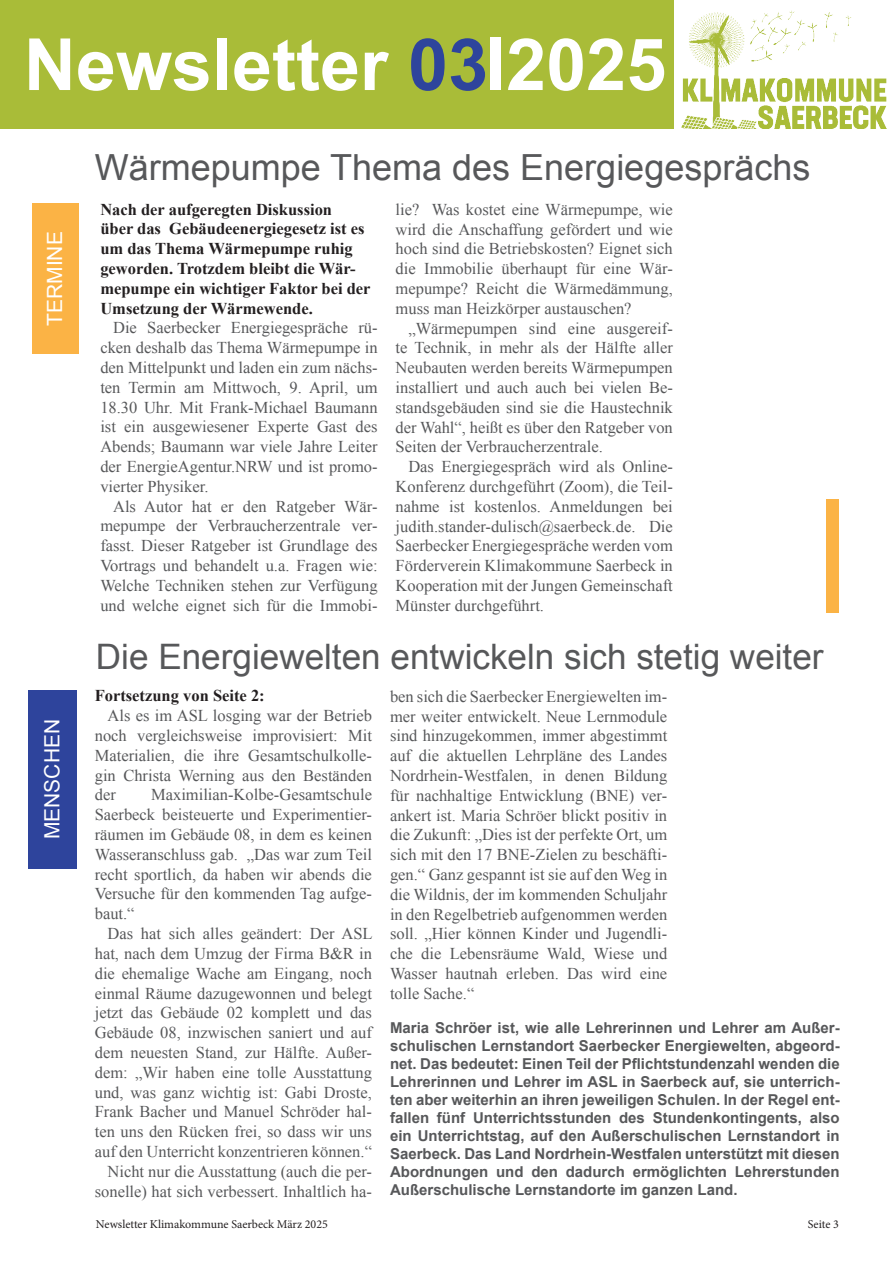
<style>
.page{position:relative;width:893px;height:1263px;background:#fff}
.page>*{position:absolute;margin:0;border:0;box-sizing:border-box;transform-origin:0 0}
.t1{font:700 72px "Arial";color:#fff}
.t2{font:36px "Arial";color:#57585a}
.t3{font:35.1px "Arial";color:#57585a}
.t4{font:21px "Arial";color:#fff}
.t5{font:16.5px/19.8px "Times New Roman";color:#57585a;text-align:justify}
.t6{font:700 16.5px/19.8px "Times New Roman";color:#231f20}
.t7{font:700 15px/18px "Arial";color:#57585a;text-align:justify}
.t8{font:12px "Minion Pro";color:#231f20}
.s1{color:#2e449c}
</style>
<div class="page">
<img style="left:681px;top:10px;width:205px;height:119px">
<div style="left:32px;top:203px;width:46px;height:151px;background:#fbb345"></div>
<div style="left:0;top:0;width:673px;height:129px;background:#a9bc38"></div>
<div style="left:491px;top:37px;width:10px;height:53px;background:#fff"></div>
<div style="left:28px;top:690px;width:49px;height:179px;background:#2e449c"></div>
<div style="left:825px;top:499px;width:13px;height:114px;background:#fbb345"></div>
<h1 class="t1" style="left:24px;top:17px;width:644px">Newsletter <span class="s1">03</span> 2025</h1>
<h1 class="t1" style="left:9px;top:23px;width:366px">Newsletter</h1>
<p class="t4" style="left:41px;top:326px;width:96px;rotate:-90deg">TERMINE</p>
<p class="t4" style="left:38px;top:839px;width:122px;rotate:-90deg">MENSCHEN</p>
<h2 class="t2" style="left:95px;top:144px;width:717px">Wärmepumpe Thema des Energiegesprächs</h2>
<p class="t6" style="left:100px;top:199px;width:272px">Nach der aufgeregten Diskussion<br>über das Gebäudeenergiegesetz ist es um das Thema Wärmepumpe ruhig geworden. Trotzdem bleibt die Wär&shy;mepumpe ein wichtiger Faktor bei der Umsetzung der Wärmewende.</p>
<p class="t5" style="left:100px;top:318px;width:279px;text-indent:13px">Die Saerbecker Energiegespräche rü&shy;cken deshalb das Thema Wärmepumpe in den Mittelpunkt und laden ein zum nächs&shy;ten Termin am Mittwoch, 9. April, um 18.30 Uhr. Mit Frank-Michael Baumann ist ein ausgewiesener Experte Gast des Abends; Baumann war viele Jahre Leiter der EnergieAgentur.NRW und ist promo&shy;vierter Physiker.</p>
<p class="t5" style="left:100px;top:496px;width:279px;text-indent:13px">Als Autor hat er den Ratgeber Wär&shy;mepumpe der Verbraucherzentrale ver&shy;fasst. Dieser Ratgeber ist Grundlage des Vortrags und behandelt u.a. Fragen wie:<br>Welche Techniken stehen zur Verfügung und welche eignet sich für die Immobi-</p>
<p class="t5" style="left:396px;top:199px;width:279px">lie? Was kostet eine Wärmepumpe, wie wird die Anschaffung gefördert und wie hoch sind die Betriebskosten? Eignet sich die Immobilie überhaupt für eine Wär&shy;mepumpe? Reicht die Wärmedämmung, muss man Heizkörper austauschen?</p>
<p class="t5" style="left:396px;top:318px;width:279px;text-indent:13px">„Wärmepumpen sind eine ausgereif&shy;te Technik, in mehr als der Hälfte aller Neubauten werden bereits Wärmepumpen installiert und auch auch bei vielen Be&shy;standsgebäuden sind sie die Haustechnik der Wahl“, heißt es über den Ratgeber von Seiten der Verbraucherzentrale.</p>
<p class="t5" style="left:396px;top:457px;width:279px;text-indent:13px">Das Energiegespräch wird als Online-Konferenz durchgeführt (Zoom), die Teil&shy;nahme ist kostenlos. Anmeldungen bei judith.stander-dulisch@saerbeck.de. Die Saerbecker Energiegespräche werden vom Förderverein Klimakommune Saerbeck in Kooperation mit der Jungen Gemeinschaft Münster durchgeführt.</p>
<h3 class="t3" style="left:96px;top:634px;width:729px">Die Energiewelten entwickeln sich stetig weiter</h3>
<p class="t6" style="left:95px;top:686px;width:172px">Fortsetzung von Seite 2:</p>
<p class="t5" style="left:95px;top:705px;width:279px;text-indent:13px">Als es im ASL losging war der Betrieb noch vergleichsweise improvisiert: Mit Materialien, die ihre Gesamtschulkolle&shy;gin Christa Werning aus den Beständen der</p>
<p class="t5" style="left:390px;top:686px;width:279px">ben sich die Saerbecker Energiewelten im&shy;mer weiter entwickelt. Neue Lernmodule sind hinzugekommen, immer abgestimmt auf die aktuellen Lehrpläne des Landes Nordrhein-Westfalen, in denen Bildung für nachhaltige Entwicklung (BNE) ver&shy;ankert ist. Maria Schröer blickt positiv in die Zukunft: „Dies ist der perfekte Ort, um sich mit den 17 BNE-Zielen zu beschäfti&shy;gen.“ Ganz gespannt ist sie auf den Weg in die Wildnis, der im kommenden Schuljahr in den Regelbetrieb aufgenommen werden soll. „Hier können Kinder und Jugendli&shy;che die Lebensräume Wald, Wiese und Wasser hautnah erleben. Das wird eine tolle Sache.“</p>
<p class="t7" style="left:390px;top:1019px;width:451px">Maria Schröer ist, wie alle Lehrerinnen und Lehrer am Außer&shy;schulischen Lernstandort Saerbecker Energiewelten, abgeord&shy;net. Das bedeutet: Einen Teil der Pflichtstundenzahl wenden die Lehrerinnen und Lehrer im ASL in Saerbeck auf, sie unterrich&shy;ten aber weiterhin an ihren jeweiligen Schulen. In der Regel ent&shy;fallen fünf Unterrichtsstunden des Stundenkontingents, also ein Unterrichtstag, auf den Außerschulischen Lernstandort in Saerbeck. Das Land Nordrhein-Westfalen unterstützt mit diesen Abordnungen und den dadurch ermöglichten Lehrerstunden Außerschulische Lernstandorte im ganzen Land.</p>
<p class="t5" style="left:95px;top:785px;width:279px;text-indent:56px">Maximilian-Kolbe-Gesamtschule Saerbeck beisteuerte und Experimentier&shy;räumen im Gebäude 08, in dem es keinen Wasseranschluss gab. „Das war zum Teil recht sportlich, da haben wir abends die Versuche für den kommenden Tag aufge&shy;baut.“</p>
<p class="t5" style="left:95px;top:923px;width:279px;text-align:right">Das hat sich alles geändert: Der ASL hat, nach dem Umzug der Firma B&amp;R in die ehemalige Wache am Eingang, noch einmal Räume dazugewonnen und belegt jetzt das Gebäude 02 komplett und das Gebäude 08, inzwischen saniert und auf dem neuesten Stand, zur Hälfte. Außer&shy;dem: „Wir haben eine tolle Ausstattung und, was ganz wichtig ist: Gabi Droste, Frank Bacher und Manuel Schröder hal&shy;ten uns den Rücken frei, so dass wir uns auf den Unterricht konzentrieren können.“ Nicht nur die Ausstattung (auch die per&shy;sonelle) hat sich verbessert. Inhaltlich ha-</p>
<p class="t8" style="left:96px;top:1216px;width:233px">Newsletter Klimakommune Saerbeck März 2025</p>
<p class="t8" style="left:808px;top:1216px;width:33px">Seite 3</p>
</div>
